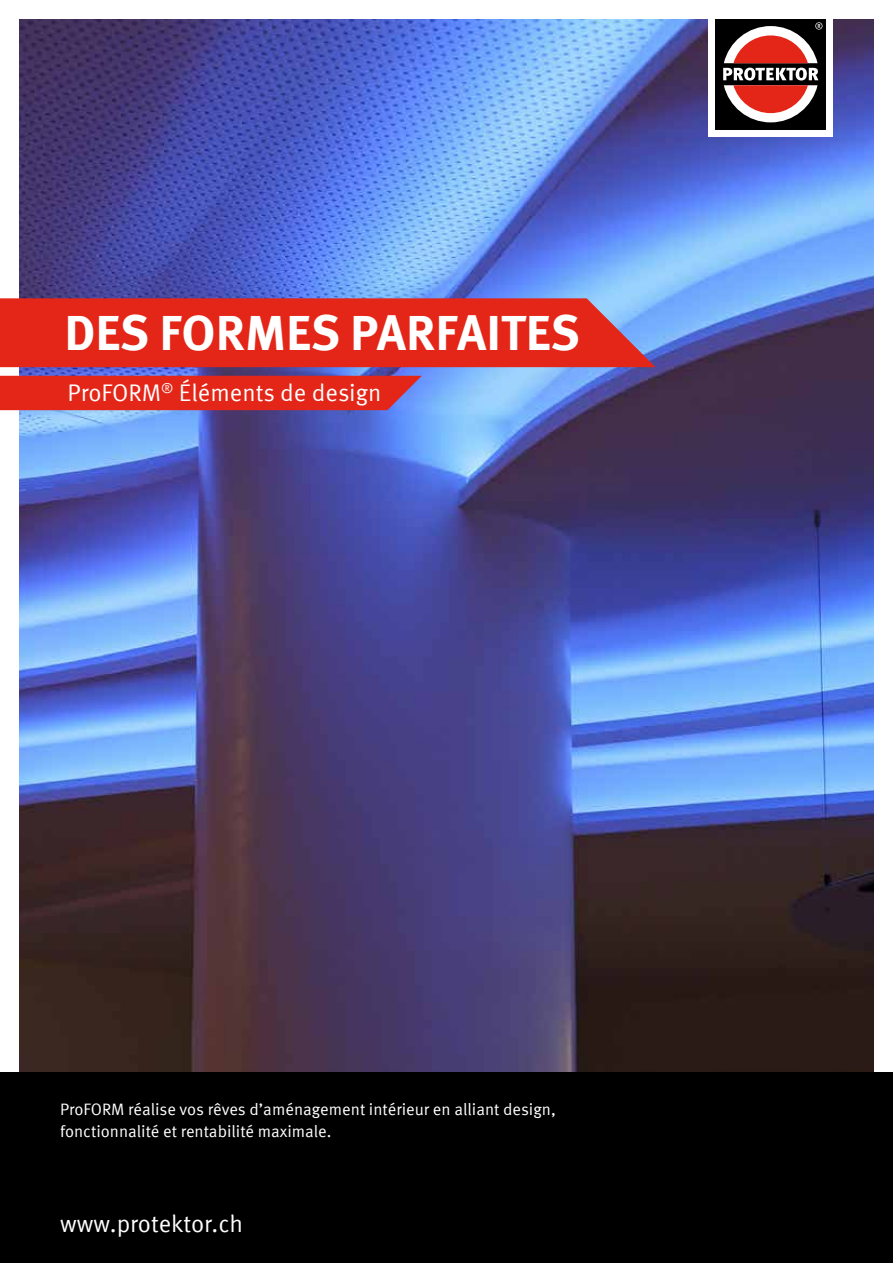
<style>
.page{position:relative;width:893px;height:1263px;background:#fff}
.page>*{position:absolute;margin:0;border:0;box-sizing:border-box;transform-origin:0 0}
.t1{font:700 49.5px "Meta Offc Pro";color:#fff}
.t2{font:24px "Meta Offc Pro Norm";color:#fff}
.t3{font:16.5px/22.5px "Meta Offc Pro Norm";color:#fff}
</style>
<div class="page">
<img style="left:19px;top:19px;width:855px;height:1053px">
<div style="left:0;top:1072px;width:893px;height:191px;background:#000"></div>
<div style="left:0;top:298px;width:655px;height:69px;background:#e42618"></div>
<div style="left:0;top:376px;width:422px;height:34px;background:#e42618"></div>
<div style="left:709px;top:0;width:124px;height:136px;background:#fff"></div>
<div style="left:716px;top:19px;width:110px;height:110px;background:#000"></div>
<svg style="left:723px;top:19px;width:151px;height:103px"></svg>
<h1 class="t1" style="left:64px;top:294px;width:517px">DES FORMES PARFAITES</h1>
<h2 class="t2" style="left:68px;top:375px;width:315px">ProFORM<sup>®</sup> Éléments de design</h2>
<p class="t3" style="left:60px;top:1096px;width:497px">ProFORM réalise vos rêves d’aménagement intérieur en alliant design, fonctionnalité et rentabilité maximale.</p>
<h2 class="t2" style="left:60px;top:1205px;width:184px">www.protektor.ch</h2>
</div>
